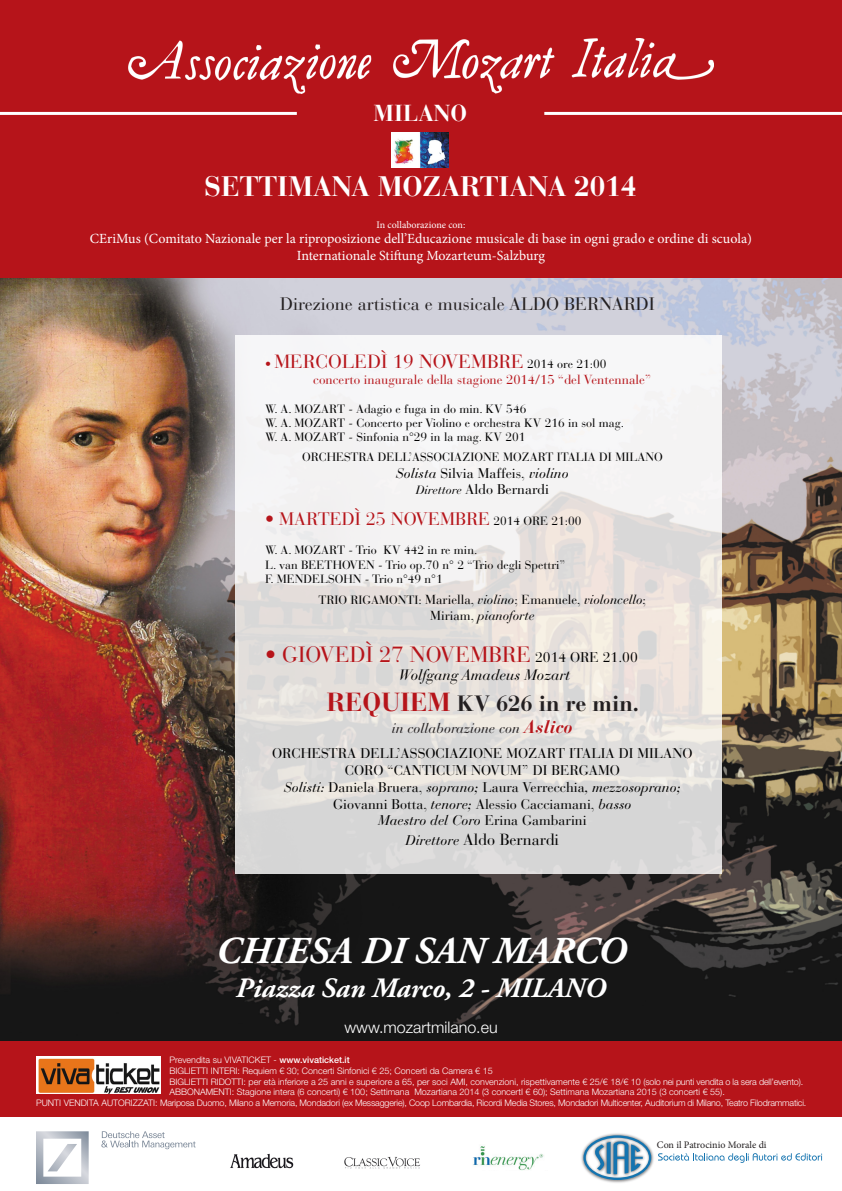
<style>
.page{position:relative;width:842px;height:1191px;background:#fff}
.page>*{position:absolute;margin:0;border:0;box-sizing:border-box;transform-origin:0 0}
.t1{font:italic 700 38px "Adobe Garamond Pro";color:#fff}
.t2{font:700 28px "Bauer Bodoni Std";color:#fff}
.t3{font:italic 700 28px "Adobe Garamond Pro";color:#fff}
.t4{font:700 23px "Bauer Bodoni Std";color:#fff}
.t5{font:22px "Bauer Bodoni Std";color:#b6141a}
.t6{font:700 22px "Bauer Bodoni Std";color:#231f20}
.t7{font:19px "Bauer Bodoni Std";color:#b6141a}
.t8{font:18px "Bauer Bodoni Std";color:#231f20}
.t9{font:18px "Bauer Bodoni Std";color:#b6141a}
.t10{font:16px "Bauer Bodoni Std";color:#000}
.t11{font:300 16px "Helvetica Neue LT Std";color:#fff}
.t12{font:italic 15px "Bauer Bodoni Std";color:#000}
.t13{font:14px "Minion Pro";color:#fff}
.t14{font:14px "Bauer Bodoni Std";color:#000}
.t15{font:italic 14px "Bauer Bodoni Std";color:#000}
.t16{font:italic 14px "Bauer Bodoni Std";color:#231f20}
.t17{font:13px "Bauer Bodoni Std";color:#b6141a}
.t18{font:13px "Bauer Bodoni Std";color:#000}
.t19{font:italic 13px "Bauer Bodoni Std";color:#000}
.t20{font:12px "Bauer Bodoni Std";color:#000}
.t21{font:10px "Minion Pro";color:#231f20}
.t22{font:10px "Minion Pro";color:#fff}
.t23{font:300 9px "Helvetica Neue LT Std";color:#fff}
.t24{font:300 9px "Helvetica Neue LT Std";letter-spacing:-.02em;color:#fff}
.s1{font-size:12px}
.s2{font-size:12px;color:#000}
.s3{font-style:normal}
.s4{font-style:italic;font-size:12px}
.s5{font-style:italic}
.s6{font-size:14px;color:#000}
.s7{font-size:26px;color:#b6141a}
.s8{font-weight:700;font-size:18px;color:#b6141a}
.s9{font-style:italic;font-size:14px}
.s10{font-weight:500}
</style>
<div class="page">
<div style="left:0;top:0;width:842px;height:308px;background:#b6141a"></div>
<img style="left:0;top:279px;width:842px;height:761px">
<img style="left:128px;top:38px;width:586px;height:56px">
<img style="left:392px;top:132px;width:57px;height:35px">
<svg style="left:235px;top:334px;width:486px;height:539px"></svg>
<hr style="left:0;top:112px;width:297px;height:3px;background:#fff">
<hr style="left:544px;top:112px;width:298px;height:3px;background:#fff">
<div style="left:0;top:1040px;width:842px;height:76px;background:#b6141a"></div>
<svg style="left:101px;top:1131px;width:95px;height:18px"></svg>
<svg style="left:36px;top:1131px;width:53px;height:53px"></svg>
<img style="left:36px;top:1056px;width:125px;height:37px">
<img style="left:344px;top:1156px;width:76px;height:13px">
<img style="left:230px;top:1153px;width:64px;height:16px">
<img style="left:472px;top:1146px;width:72px;height:24px">
<img style="left:581px;top:1133px;width:73px;height:50px">
<div style="left:583px;top:1135px;width:68px;height:45px;border:2px solid #1474b0;border-radius:50%"></div>
<svg style="left:658px;top:1153px;width:164px;height:9px"></svg>
<p class="t4" style="left:374px;top:100px;width:95px">MILANO</p>
<p class="t2" style="left:204px;top:170px;width:434px">SETTIMANA MOZARTIANA 2014</p>
<p class="t22" style="left:377px;top:218px;width:90px">In collaborazione con:</p>
<p class="t13" style="left:90px;top:229px;width:663px">CEriMus (Comitato Nazionale per la riproposizione dell’Educazione musicale di base in ogni grado e ordine di scuola)</p>
<p class="t13" style="left:297px;top:246px;width:250px">Internationale Stiftung Mozarteum-Salzburg</p>
<p class="t8" style="left:280px;top:293px;width:376px">Direzione artistica e musicale ALDO BERNARDI</p>
<p class="t7" style="left:265px;top:350px;width:343px"><span class="s1">•</span> MERCOLEDÌ 19 NOVEMBRE <span class="s2">2014 ore 21:00</span></p>
<p class="t17" style="left:313px;top:371px;width:340px">concerto inaugurale della stagione 2014/15 “del Ventennale”</p>
<p class="t20" style="left:265px;top:401px;width:263px">W. A. MOZART - Adagio e fuga in do min. KV 546</p>
<p class="t20" style="left:265px;top:416px;width:361px">W. A. MOZART - Concerto per Violino e orchestra KV 216 in sol mag.</p>
<p class="t20" style="left:265px;top:430px;width:262px">W. A. MOZART - Sinfonia n°29 in la mag. KV 201</p>
<p class="t20" style="left:302px;top:449px;width:362px">ORCHESTRA DELL’ASSOCIAZIONE MOZART ITALIA DI MILANO</p>
<p class="t15" style="left:396px;top:464px;width:174px">Solista <span class="s3">Silvia Maffeis,</span> violino</p>
<p class="t14" style="left:416px;top:481px;width:135px"><span class="s4">Direttore</span> Aldo Bernardi</p>
<p class="t9" style="left:265px;top:508px;width:318px">• MARTEDÌ 25 NOVEMBRE <span class="s2">2014 ORE 21:00</span></p>
<p class="t20" style="left:265px;top:543px;width:214px">W. A. MOZART - Trio KV 442 in re min.</p>
<p class="t20" style="left:265px;top:557px;width:302px">L. van BEETHOVEN - Trio op.70 n° 2 “Trio degli Spettri”</p>
<p class="t20" style="left:265px;top:572px;width:179px">F. MENDELSOHN - Trio n°49 n°1</p>
<p class="t18" style="left:319px;top:592px;width:329px"><span class="s1">TRIO RIGAMONTI:</span> Mariella, <span class="s5">violino</span>; Emanuele, <span class="s5">violoncello</span>;</p>
<p class="t19" style="left:430px;top:607px;width:106px"><span class="s3">Miriam,</span> pianoforte</p>
<p class="t5" style="left:265px;top:641px;width:374px">• GIOVEDÌ 27 NOVEMBRE <span class="s6">2014 ORE 21.00</span></p>
<p class="t12" style="left:399px;top:665px;width:173px">Wolfgang Amadeus Mozart</p>
<p class="t6" style="left:326px;top:690px;width:314px"><span class="s7">REQUIEM</span> KV 626 in re min.</p>
<p class="t16" style="left:392px;top:719px;width:182px">in collaborazione con <span class="s8">Aslico</span></p>
<p class="t14" style="left:272px;top:745px;width:422px">ORCHESTRA DELL’ASSOCIAZIONE MOZART ITALIA DI MILANO</p>
<p class="t14" style="left:345px;top:761px;width:277px">CORO “CANTICUM NOVUM” DI BERGAMO</p>
<p class="t15" style="left:284px;top:778px;width:398px">Solisti: <span class="s3">Daniela Bruera,</span> soprano; <span class="s3">Laura Verrecchia</span>, mezzosoprano;</p>
<p class="t14" style="left:333px;top:795px;width:300px">Giovanni Botta, <span class="s5">tenore;</span> Alessio Cacciamani, <span class="s5">basso</span></p>
<p class="t15" style="left:378px;top:812px;width:210px">Maestro del Coro <span class="s3">Erina Gambarini</span></p>
<p class="t10" style="left:406px;top:829px;width:155px"><span class="s9">Direttore</span> Aldo Bernardi</p>
<p class="t1" style="left:216px;top:929px;width:412px">CHIESA DI SAN MARCO</p>
<p class="t3" style="left:236px;top:971px;width:372px">Piazza San Marco, 2 - MILANO</p>
<p class="t11" style="left:344px;top:1017px;width:155px">www.mozartmilano.eu</p>
<p class="t23" style="left:169px;top:1054px;width:182px">Prevendita su VIVATICKET - <span class="s10">www.vivaticket.it</span></p>
<p class="t23" style="left:169px;top:1065px;width:325px">BIGLIETTI INTERI: Requiem € 30; Concerti Sinfonici € 25; Concerti da Camera € 15</p>
<p class="t23" style="left:169px;top:1075px;width:635px">BIGLIETTI RIDOTTI: per età inferiore a 25 anni e superiore a 65, per soci AMI, convenzioni, rispettivamente € 25/€ 18/€ 10 (solo nei punti vendita o la sera dell’evento).</p>
<p class="t23" style="left:169px;top:1086px;width:557px">ABBONAMENTI: Stagione intera (6 concerti) € 100; Settimana Mozartiana 2014 (3 concertI € 60); Settimana Mozartiana 2015 (3 concerti € 55).</p>
<p class="t24" style="left:36px;top:1097px;width:772px">PUNTI VENDITA AUTORIZZATI: Mariposa Duomo, Milano a Memoria, Mondadori (ex Messaggerie), Coop Lombardia, Ricordi Media Stores, Mondadori Multicenter, Auditorium di Milano, Teatro Filodrammatici.</p>
<p class="t21" style="left:657px;top:1137px;width:111px">Con il Patrocinio Morale di</p>
</div>
